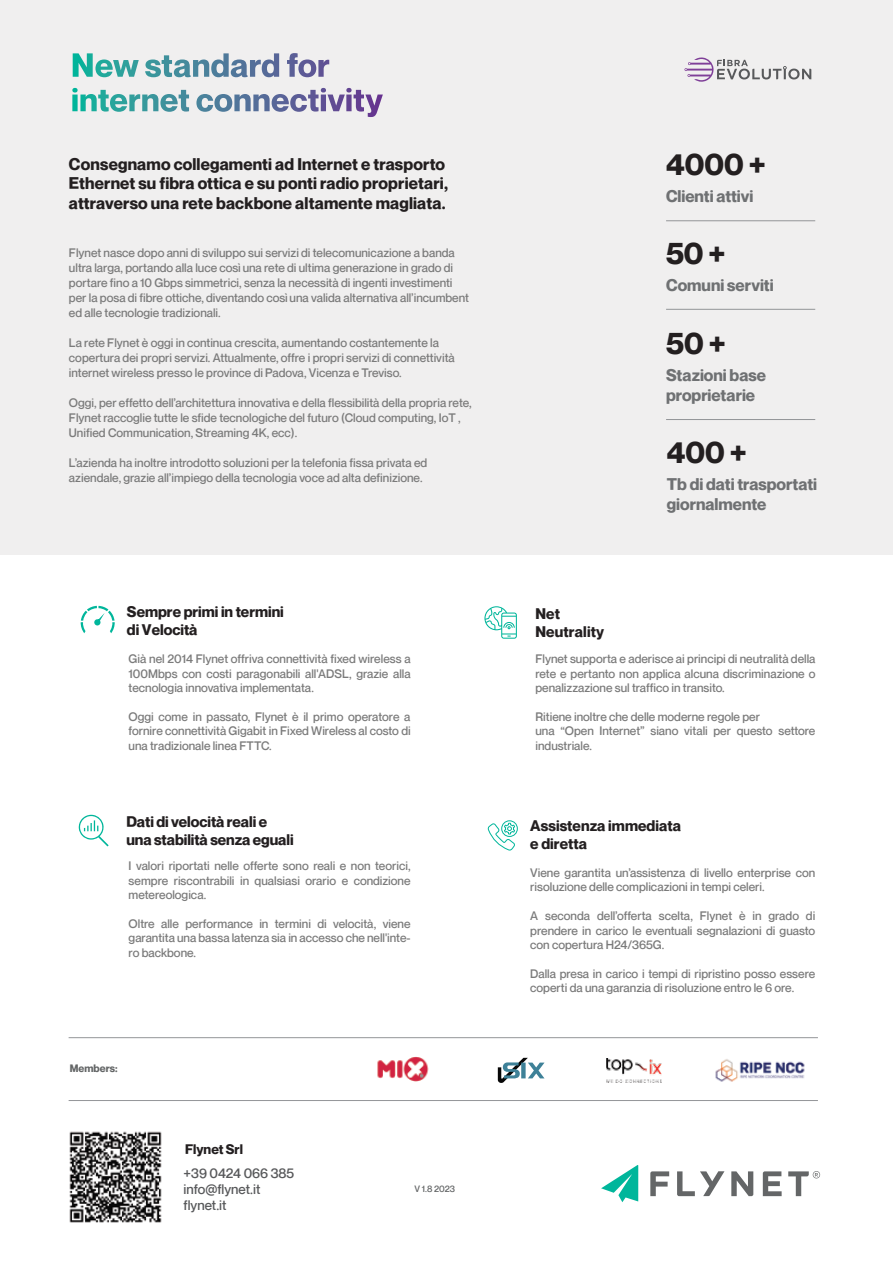
<style>
.page{position:relative;width:893px;height:1263px;background:#fff}
.page>*{position:absolute;margin:0;border:0;box-sizing:border-box;transform-origin:0 0}
.t1{font:700 30px "Neue Montreal";color:#231f20}
.t2{font:700 16.5px/19.8px "Neue Montreal";letter-spacing:.01em;color:#231f20}
.t3{font:700 16.5px/19.8px "Neue Montreal";color:#6f7173}
.t4{font:700 15px/18px "Neue Montreal";color:#231f20}
.t5{font:500 13.5px/16.2px "Neue Montreal";color:#58595b}
.t6{font:700 13.5px "Neue Montreal";color:#231f20}
.t7{font:500 12px/14.4px "Neue Montreal";color:#7b7b7b}
.t8{font:700 10.5px "Neue Montreal";color:#646667}
.t9{font:500 9px "Neue Montreal";color:#646667}
</style>
<div class="page">
<div style="left:0;top:0;width:893px;height:555px;background:#f0efef"></div>
<svg style="left:650px;top:1171px;width:19px;height:25px"></svg>
<svg style="left:731px;top:1171px;width:22px;height:25px"></svg>
<svg style="left:763px;top:1171px;width:19px;height:25px"></svg>
<svg style="left:677px;top:1171px;width:47px;height:25px"></svg>
<svg style="left:788px;top:1171px;width:32px;height:25px"></svg>
<svg style="left:601px;top:1165px;width:37px;height:37px"></svg>
<svg style="left:684px;top:57px;width:127px;height:25px"></svg>
<hr style="left:69px;top:1100px;width:749px;height:1px;background:#939598">
<hr style="left:69px;top:1037px;width:749px;height:1px;background:#939598">
<img style="left:377px;top:1056px;width:52px;height:25px">
<img style="left:715px;top:1059px;width:90px;height:23px">
<img style="left:606px;top:1059px;width:56px;height:23px">
<svg style="left:498px;top:1058px;width:46px;height:25px"></svg>
<hr style="left:666px;top:220px;width:149px;height:1px;background:#939598">
<hr style="left:666px;top:309px;width:149px;height:1px;background:#939598">
<hr style="left:666px;top:419px;width:149px;height:1px;background:#939598">
<img style="left:69px;top:1131px;width:93px;height:92px">
<svg style="left:81px;top:606px;width:34px;height:27px"></svg>
<svg style="left:484px;top:606px;width:33px;height:33px"></svg>
<svg style="left:78px;top:815px;width:31px;height:31px"></svg>
<svg style="left:487px;top:820px;width:31px;height:30px"></svg>
<svg style="left:73px;top:53px;width:243px;height:24px"></svg>
<h2 class="t2" style="left:69px;top:154px;width:381px">Consegnamo collegamenti ad Internet e trasporto<br>Ethernet su fibra ottica e su ponti radio proprietari, attraverso una rete backbone altamente magliata.</h2>
<p class="t7" style="left:69px;top:245px;width:402px;line-height:15px">Flynet nasce dopo anni di sviluppo sui servizi di telecomunicazione a banda ultra larga, portando alla luce così una rete di ultima generazione in grado di portare fino a 10 Gbps simmetrici, senza la necessità di ingenti investimenti per la posa di fibre ottiche, diventando così una valida alternativa all’incumbent ed alle tecnologie tradizionali.</p>
<p class="t7" style="left:69px;top:335px;width:387px;line-height:15px">La rete Flynet è oggi in continua crescita, aumentando costantemente la copertura dei propri servizi. Attualmente, offre i propri servizi di connettività internet wireless presso le province di Padova, Vicenza e Treviso.</p>
<p class="t7" style="left:69px;top:395px;width:404px;line-height:15px">Oggi, per effetto dell’architettura innovativa e della flessibilità della propria rete,<br>Flynet raccoglie tutte le sfide tecnologiche del futuro (Cloud computing, IoT ,<br>Unified Communication, Streaming 4K, ecc).</p>
<p class="t7" style="left:69px;top:455px;width:360px;line-height:15px">L’azienda ha inoltre introdotto soluzioni per la telefonia fissa privata ed aziendale, grazie all’impiego della tecnologia voce ad alta definizione.</p>
<p class="t4" style="left:127px;top:603px;width:158px">Sempre primi in termini di Velocità</p>
<p class="t7" style="left:129px;top:652px;width:284px;text-align:justify">Già nel 2014 Flynet offriva connettività fixed wireless a 100Mbps con costi paragonabili all'ADSL, grazie alla tecnologia innovativa implementata.</p>
<p class="t7" style="left:129px;top:709px;width:284px;text-align:justify">Oggi come in passato, Flynet è il primo operatore a fornire connettività Gigabit in Fixed Wireless al costo di una tradizionale linea FTTC.</p>
<p class="t4" style="left:126px;top:812px;width:169px">Dati di velocità reali e una stabilità senza eguali</p>
<p class="t7" style="left:129px;top:859px;width:283px;text-align:justify">I valori riportati nelle offerte sono reali e non teorici, sempre riscontrabili in qualsiasi orario e condizione metereologica.</p>
<p class="t7" style="left:129px;top:916px;width:283px;text-align:justify">Oltre alle performance in termini di velocità, viene garantita una bassa latenza sia in accesso che nell'inte&shy;ro backbone.</p>
<p class="t8" style="left:70px;top:1062px;width:49px">Members:</p>
<p class="t6" style="left:185px;top:1141px;width:59px">Flynet Srl</p>
<p class="t5" style="left:184px;top:1165px;width:112px">+39 0424 066 385 info@flynet.it flynet.it</p>
<p class="t9" style="left:414px;top:1183px;width:42px">V 1.8 2023</p>
<h1 class="t1" style="left:666px;top:146px;width:101px">4000 +</h1>
<h2 class="t3" style="left:666px;top:186px;width:89px">Clienti attivi</h2>
<h1 class="t1" style="left:666px;top:235px;width:61px">50 +</h1>
<h2 class="t3" style="left:666px;top:276px;width:109px">Comuni serviti</h2>
<h1 class="t1" style="left:666px;top:325px;width:61px">50 +</h1>
<h2 class="t3" style="left:666px;top:365px;width:102px">Stazioni base proprietarie</h2>
<h1 class="t1" style="left:667px;top:434px;width:82px">400 +</h1>
<h2 class="t3" style="left:667px;top:474px;width:152px">Tb di dati trasportati giornalmente</h2>
<p class="t4" style="left:535px;top:604px;width:70px">Net<br>Neutrality</p>
<p class="t7" style="left:535px;top:652px;width:282px;text-align:justify">Flynet supporta e aderisce ai principi di neutralità della rete e pertanto non applica alcuna discriminazione o penalizzazione sul traffico in transito.</p>
<p class="t7" style="left:535px;top:709px;width:281px">Ritiene inoltre che delle moderne regole per<br>una “Open Internet” siano vitali per questo settore industriale.</p>
<p class="t4" style="left:530px;top:817px;width:152px">Assistenza immediata e diretta</p>
<p class="t7" style="left:530px;top:865px;width:287px">Viene garantita un’assistenza di livello enterprise con risoluzione delle complicazioni in tempi celeri.</p>
<p class="t7" style="left:530px;top:909px;width:287px;text-align:justify">A seconda dell’offerta scelta, Flynet è in grado di prendere in carico le eventuali segnalazioni di guasto con copertura H24/365G.</p>
<p class="t7" style="left:530px;top:966px;width:287px">Dalla presa in carico i tempi di ripristino posso essere coperti da una garanzia di risoluzione entro le 6 ore.</p>
</div>
